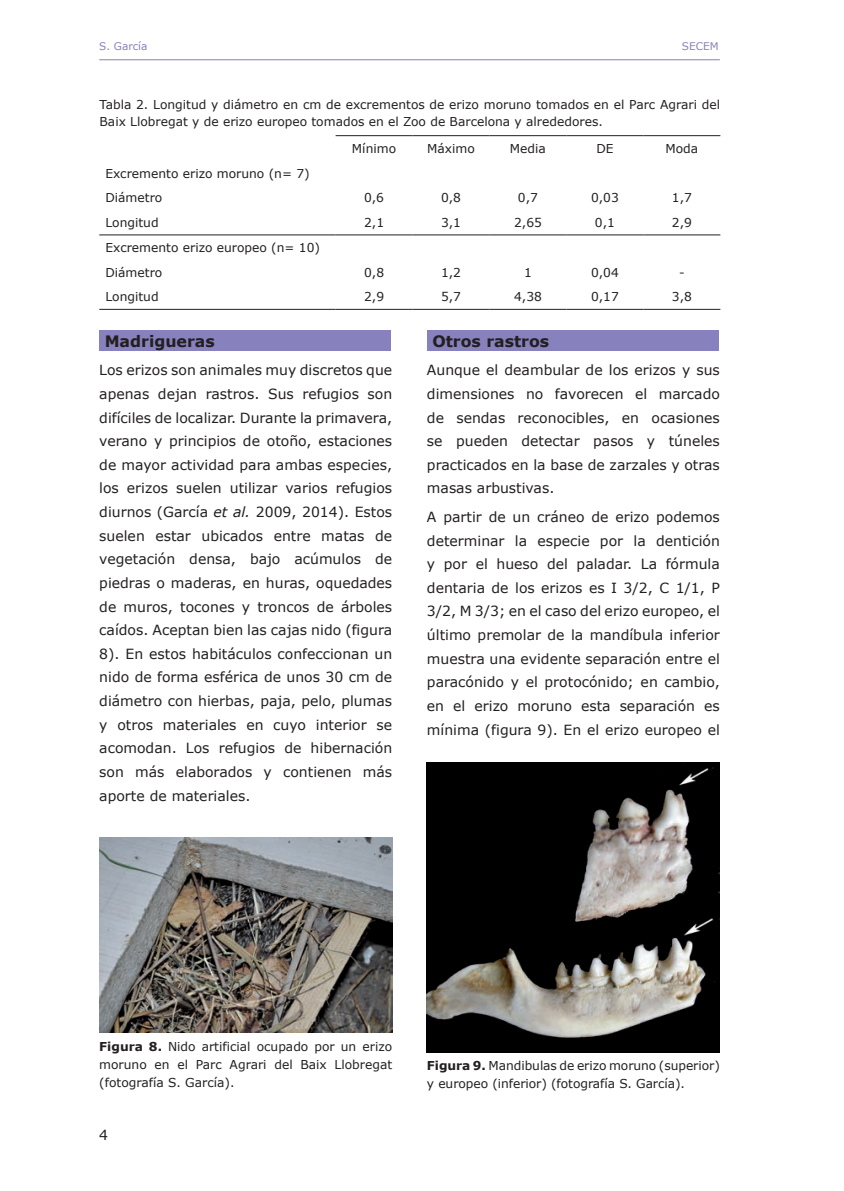
<style>
.page{position:relative;width:844px;height:1191px;background:#fff}
.page>*{position:absolute;margin:0;border:0;box-sizing:border-box;transform-origin:0 0}
.t1{font:700 15.75px "Verdana";color:#231f20}
.t2{font:14px/23.6px "Verdana";color:#231f20;text-align:justify}
.t3{font:12.25px/17.5px "Verdana";color:#231f20}
.t4{font:10.5px "Verdana";color:#8781bd}
.s1{font-style:italic}
.s2{font-weight:700}
</style>
<div class="page">
<hr style="left:99px;top:59px;width:620px;height:1px;background:#8781bd">
<div style="left:427px;top:330px;width:292px;height:21px;background:#8781bd"></div>
<div style="left:99px;top:330px;width:292px;height:21px;background:#8781bd"></div>
<hr style="left:335px;top:135px;width:77px;height:1px;background:#231f20">
<hr style="left:412px;top:135px;width:77px;height:1px;background:#231f20">
<hr style="left:489px;top:135px;width:77px;height:1px;background:#231f20">
<hr style="left:566px;top:135px;width:77px;height:1px;background:#231f20">
<hr style="left:643px;top:135px;width:77px;height:1px;background:#231f20">
<hr style="left:99px;top:309px;width:236px;height:1px;background:#231f20">
<hr style="left:335px;top:309px;width:77px;height:1px;background:#231f20">
<hr style="left:412px;top:309px;width:77px;height:1px;background:#231f20">
<hr style="left:489px;top:309px;width:77px;height:1px;background:#231f20">
<hr style="left:566px;top:309px;width:77px;height:1px;background:#231f20">
<hr style="left:643px;top:309px;width:77px;height:1px;background:#231f20">
<hr style="left:99px;top:235px;width:236px;height:1px;background:#231f20">
<hr style="left:335px;top:235px;width:77px;height:1px;background:#231f20">
<hr style="left:412px;top:235px;width:77px;height:1px;background:#231f20">
<hr style="left:489px;top:235px;width:77px;height:1px;background:#231f20">
<hr style="left:566px;top:235px;width:77px;height:1px;background:#231f20">
<hr style="left:643px;top:235px;width:77px;height:1px;background:#231f20">
<img style="left:427px;top:763px;width:292px;height:289px">
<img style="left:99px;top:837px;width:293px;height:195px">
<p class="t4" style="left:99px;top:39px;width:50px">S. García</p>
<p class="t4" style="left:681px;top:39px;width:38px">SECEM</p>
<p class="t3" style="left:99px;top:95px;width:622px">Tabla 2. Longitud y diámetro en cm de excrementos de erizo moruno tomados en el Parc Agrari del<br>Baix Llobregat y de erizo europeo tomados en el Zoo de Barcelona y alrededores.</p>
<p class="t3" style="left:105px;top:160px;width:206px;line-height:24.8px">Excremento erizo moruno (n= 7)<br>Diámetro</p>
<p class="t3" style="left:352px;top:140px;width:46px">Mínimo</p>
<p class="t3" style="left:427px;top:140px;width:49px">Máximo</p>
<p class="t3" style="left:510px;top:140px;width:37px">Media</p>
<p class="t3" style="left:596px;top:140px;width:19px">DE</p>
<p class="t3" style="left:665px;top:140px;width:34px">Moda</p>
<p class="t3" style="left:364px;top:189px;width:22px">0,6</p>
<p class="t3" style="left:441px;top:189px;width:22px">0,8</p>
<p class="t3" style="left:518px;top:189px;width:22px">0,7</p>
<p class="t3" style="left:591px;top:189px;width:29px">0,03</p>
<p class="t3" style="left:671px;top:189px;width:22px">1,7</p>
<p class="t3" style="left:105px;top:214px;width:55px">Longitud</p>
<p class="t3" style="left:364px;top:214px;width:22px">2,1</p>
<p class="t3" style="left:441px;top:214px;width:22px">3,1</p>
<p class="t3" style="left:514px;top:214px;width:29px">2,65</p>
<p class="t3" style="left:594px;top:214px;width:22px">0,1</p>
<p class="t3" style="left:671px;top:214px;width:22px">2,9</p>
<p class="t3" style="left:105px;top:235px;width:216px;line-height:24.7px">Excremento erizo europeo (n= 10)<br>Diámetro</p>
<p class="t3" style="left:364px;top:263px;width:22px">0,8</p>
<p class="t3" style="left:441px;top:263px;width:22px">1,2</p>
<p class="t3" style="left:524px;top:263px;width:9px">1</p>
<p class="t3" style="left:591px;top:263px;width:29px">0,04</p>
<p class="t3" style="left:679px;top:263px;width:7px">-</p>
<p class="t3" style="left:105px;top:288px;width:55px">Longitud</p>
<p class="t3" style="left:364px;top:288px;width:22px">2,9</p>
<p class="t3" style="left:441px;top:288px;width:22px">5,7</p>
<p class="t3" style="left:514px;top:288px;width:29px">4,38</p>
<p class="t3" style="left:591px;top:288px;width:29px">0,17</p>
<p class="t3" style="left:671px;top:288px;width:22px">3,8</p>
<p class="t1" style="left:105px;top:330px;width:112px">Madrigueras</p>
<p class="t2" style="left:99px;top:358px;width:294px">Los erizos son animales muy discretos que apenas dejan rastros. Sus refugios son difíciles de localizar. Durante la primavera, verano y principios de otoño, estaciones de mayor actividad para ambas especies, los erizos suelen utilizar varios refugios diurnos (García <span class="s1">et al.</span> 2009, 2014). Estos suelen estar ubicados entre matas de vegetación densa, bajo acúmulos de piedras o maderas, en huras, oquedades de muros, tocones y troncos de árboles caídos. Aceptan bien las cajas nido (figura 8). En estos habitáculos confeccionan un nido de forma esférica de unos 30 cm de diámetro con hierbas, paja, pelo, plumas y otros materiales en cuyo interior se acomodan. Los refugios de hibernación son más elaborados y contienen más aporte de materiales.</p>
<p class="t1" style="left:432px;top:330px;width:118px">Otros rastros</p>
<p class="t2" style="left:427px;top:358px;width:294px">Aunque el deambular de los erizos y sus dimensiones no favorecen el marcado de sendas reconocibles, en ocasiones se pueden detectar pasos y túneles practicados en la base de zarzales y otras masas arbustivas.</p>
<p class="t2" style="left:427px;top:505px;width:294px">A partir de un cráneo de erizo podemos determinar la especie por la dentición y por el hueso del paladar. La fórmula dentaria de los erizos es I 3/2, C 1/1, P 3/2, M 3/3; en el caso del erizo europeo, el último premolar de la mandíbula inferior muestra una evidente separación entre el paracónido y el protocónido; en cambio, en el erizo moruno esta separación es mínima (figura 9). En el erizo europeo el</p>
<p class="t3" style="left:99px;top:1038px;width:294px;text-align:justify"><span class="s2">Figura 8.</span> Nido artificial ocupado por un erizo moruno en el Parc Agrari del Baix Llobregat (fotografía S. García).</p>
<p class="t2" style="left:99px;top:1123px;width:10px">4</p>
<p class="t3" style="left:427px;top:1056px;width:294px"><span class="s2">Figura 9.</span> Mandibulas de erizo moruno (superior) y europeo (inferior) (fotografía S. García).</p>
</div>
